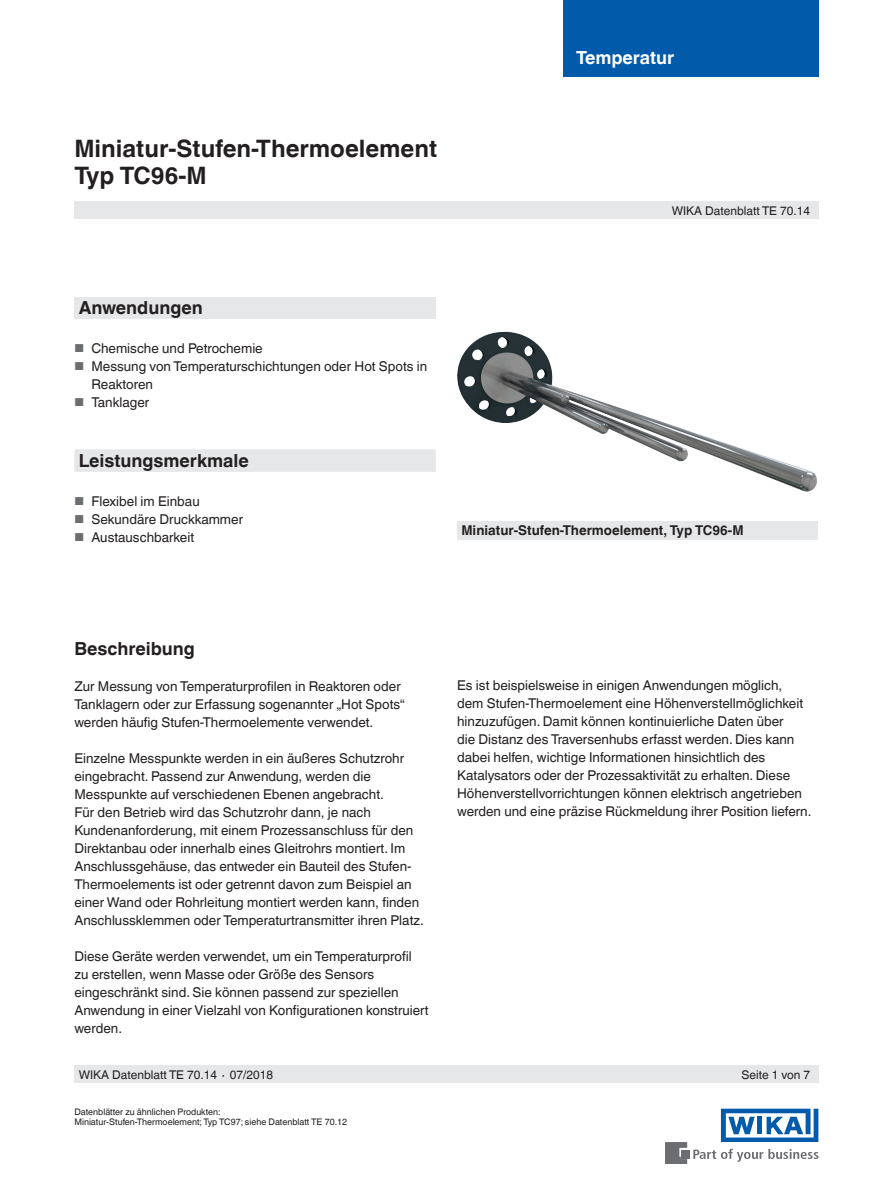
<style>
.page{position:relative;width:893px;height:1188px;background:#fff}
.page>*{position:absolute;margin:0;border:0;box-sizing:border-box;transform-origin:0 0}
.t1{font:700 24px/27px "Helvetica World";color:#231f20}
.t2{font:700 18px "Helvetica World";color:#231f20}
.t3{font:700 18px "Helvetica World";color:#fff}
.t4{font:13.5px/18px "Helvetica World";color:#231f20}
.t5{font:700 13.5px "Helvetica World";color:#231f20}
.t6{font:12px "Helvetica World";color:#231f20}
.t7{font:9px/10.5px "Helvetica World";color:#231f20}
.s1{font-size:11.55px;color:#6c6d70}
</style>
<div class="page">
<div style="left:74px;top:297px;width:362px;height:22px;background:#e6e7e9"></div>
<div style="left:74px;top:202px;width:745px;height:17px;background:#e6e7e9"></div>
<div style="left:74px;top:1066px;width:745px;height:17px;background:#e6e7e9"></div>
<svg style="left:693px;top:1149px;width:126px;height:13px"></svg>
<div style="left:682px;top:1150px;width:8px;height:8px;background:#6c6d70"></div>
<svg style="left:665px;top:1142px;width:22px;height:22px"></svg>
<svg style="left:721px;top:1109px;width:97px;height:33px"></svg>
<div style="left:563px;top:0;width:256px;height:77px;background:#015aaa"></div>
<img style="left:458px;top:331px;width:359px;height:161px">
<div style="left:457px;top:521px;width:361px;height:18px;background:#e6e7e9"></div>
<div style="left:74px;top:449px;width:362px;height:23px;background:#e6e7e9"></div>
<h1 class="t1" style="left:74px;top:135px;width:364px">Miniatur-Stufen-Thermoelement<br>Typ TC96-M</h1>
<h2 class="t3" style="left:576px;top:47px;width:100px">Temperatur</h2>
<p class="t6" style="left:672px;top:204px;width:140px">WIKA Datenblatt TE 70.14</p>
<h2 class="t2" style="left:79px;top:297px;width:126px">Anwendungen</h2>
<p class="t4" style="left:74px;top:339px;width:190px"><span class="s1">■</span> Chemische und Petrochemie</p>
<p class="t4" style="left:91px;top:357px;width:337px;text-indent:-17px"><span class="s1">■</span> Messung von Temperaturschichtungen oder Hot Spots in<br>Reaktoren</p>
<p class="t4" style="left:74px;top:393px;width:76px"><span class="s1">■</span> Tanklager</p>
<h2 class="t2" style="left:79px;top:450px;width:172px">Leistungsmerkmale</h2>
<p class="t4" style="left:74px;top:492px;width:127px"><span class="s1">■</span> Flexibel im Einbau</p>
<p class="t4" style="left:74px;top:510px;width:170px"><span class="s1">■</span> Sekundäre Druckkammer</p>
<p class="t4" style="left:74px;top:528px;width:121px"><span class="s1">■</span> Austauschbarkeit</p>
<p class="t5" style="left:461px;top:523px;width:284px">Miniatur-Stufen-Thermoelement, Typ TC96-M</p>
<h2 class="t2" style="left:74px;top:638px;width:122px">Beschreibung</h2>
<p class="t4" style="left:74px;top:677px;width:332px">Zur Messung von Temperaturprofilen in Reaktoren oder<br>Tanklagern oder zur Erfassung sogenannter „Hot Spots“ werden häufig Stufen-Thermoelemente verwendet.</p>
<p class="t4" style="left:74px;top:749px;width:351px">Einzelne Messpunkte werden in ein äußeres Schutzrohr eingebracht. Passend zur Anwendung, werden die Messpunkte auf verschiedenen Ebenen angebracht.<br>Für den Betrieb wird das Schutzrohr dann, je nach Kundenanforderung, mit einem Prozessanschluss für den Direktanbau oder innerhalb eines Gleitrohrs montiert. Im Anschlussgehäuse, das entweder ein Bauteil des Stufen-Thermoelements ist oder getrennt davon zum Beispiel an einer Wand oder Rohrleitung montiert werden kann, finden Anschlussklemmen oder Temperaturtransmitter ihren Platz.</p>
<p class="t4" style="left:74px;top:947px;width:356px">Diese Geräte werden verwendet, um ein Temperaturprofil zu erstellen, wenn Masse oder Größe des Sensors eingeschränkt sind. Sie können passend zur speziellen Anwendung in einer Vielzahl von Konfigurationen konstruiert werden.</p>
<p class="t4" style="left:457px;top:676px;width:356px">Es ist beispielsweise in einigen Anwendungen möglich, dem Stufen-Thermoelement eine Höhenverstellmöglichkeit hinzuzufügen. Damit können kontinuierliche Daten über<br>die Distanz des Traversenhubs erfasst werden. Dies kann dabei helfen, wichtige Informationen hinsichtlich des Katalysators oder der Prozessaktivität zu erhalten. Diese Höhenverstellvorrichtungen können elektrisch angetrieben werden und eine präzise Rückmeldung ihrer Position liefern.</p>
<p class="t6" style="left:79px;top:1068px;width:196px">WIKA Datenblatt TE 70.14 ∙ 07/2018</p>
<p class="t6" style="left:742px;top:1068px;width:70px">Seite 1 von 7</p>
<p class="t7" style="left:74px;top:1107px;width:274px">Datenblätter zu ähnlichen Produkten:<br>Miniatur-Stufen-Thermoelement; Typ TC97; siehe Datenblatt TE 70.12</p>
</div>
